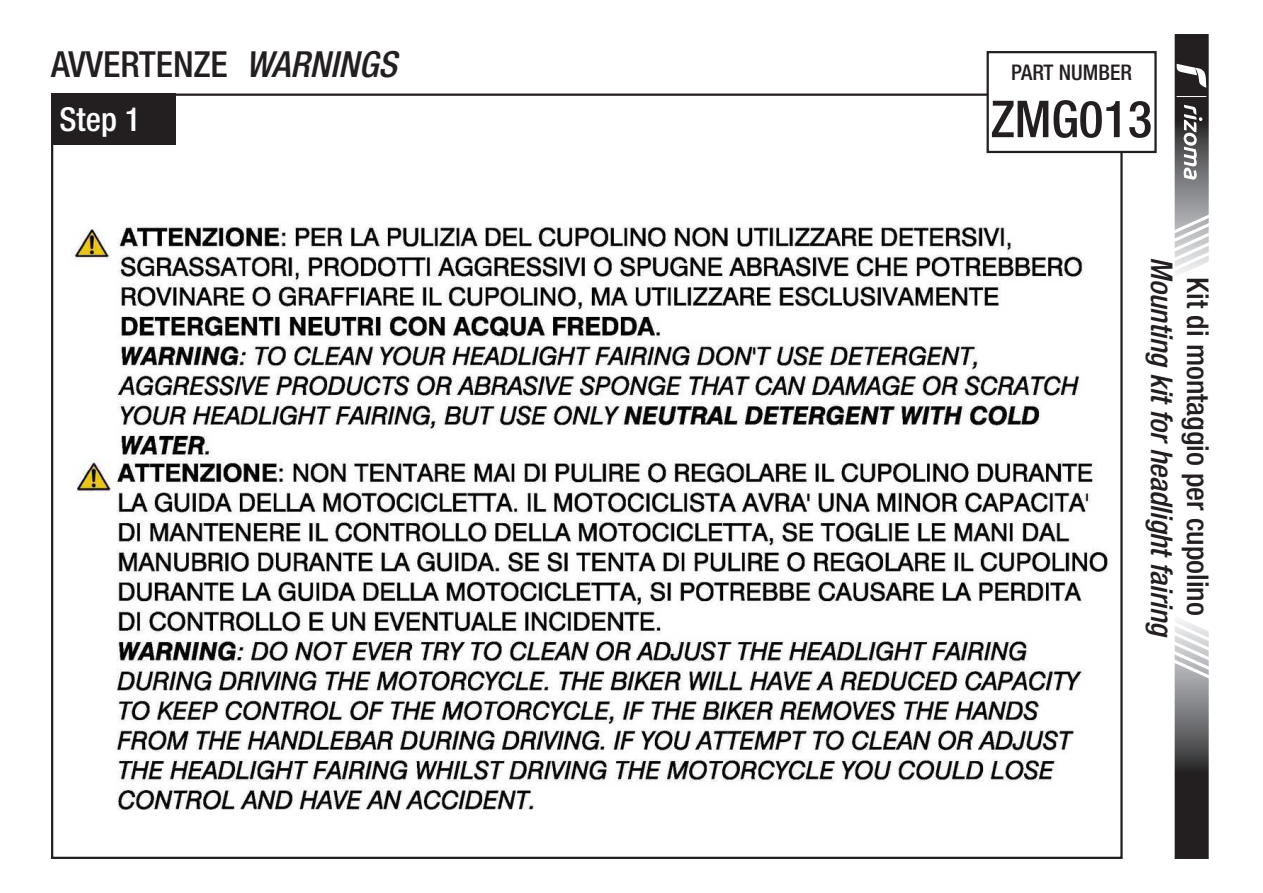
<style>
.page{position:relative;width:1263px;height:893px;background:#fff}
.page>*{position:absolute;margin:0;border:0;box-sizing:border-box;transform-origin:0 0}
.t1{font:500 condensed 51px "Helvetica Neue LT Std";color:#231f20}
.t2{font:500 condensed 36px "Helvetica Neue LT Std";color:#231f20}
.t3{font:500 condensed 33px "Helvetica Neue LT Std";color:#fff}
.t4{font:italic 500 condensed 30px "Helvetica Neue LT Std";color:#231f20}
.t5{font:500 condensed 30px "Helvetica Neue LT Std";color:#231f20}
.t6{font:500 condensed 21.6px "Helvetica Neue LT Std";color:#231f20}
.s1{font-style:italic}
</style>
<div class="page">
<img style="left:72px;top:131px;width:1041px;height:679px">
<div style="left:51px;top:94px;width:124px;height:51px;background:#231f20"></div>
<svg style="left:1174px;top:620px;width:35px;height:239px;background:#706f70"></svg>
<svg style="left:1174px;top:34px;width:35px;height:240px"></svg>
<div style="left:988px;top:52px;width:167px;height:100px;background:#fff"></div>
<div style="left:986px;top:51px;width:171px;height:102px;border:2px solid #231f20"></div>
<p class="t2" style="left:51px;top:42px;width:347px">AVVERTENZE <span class="s1">WARNINGS</span></p>
<p class="t3" style="left:60px;top:99px;width:83px">Step 1</p>
<h1 class="t1" style="left:991px;top:89px;width:163px">ZMG013</h1>
<p class="t6" style="left:1011px;top:59px;width:122px">PART NUMBER</p>
<p class="t4" style="left:1180px;top:257px;width:382px;rotate:90deg">Mounting kit for headlight fairing</p>
<p class="t5" style="left:1216px;top:277px;width:340px;rotate:90deg">Kit di montaggio per cupolino</p>
</div>
